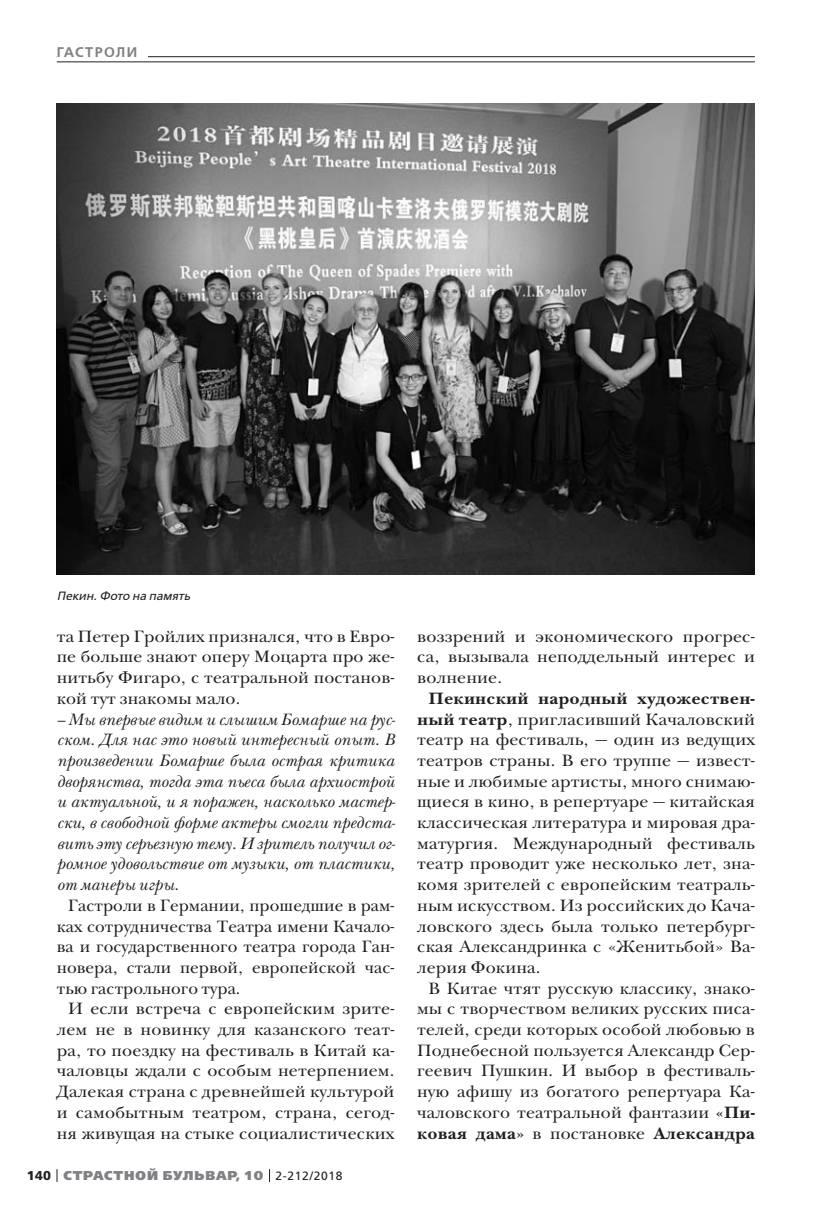
<style>
.page{position:relative;width:823px;height:1219px;background:#fff}
.page>*{position:absolute;margin:0;border:0;box-sizing:border-box;transform-origin:0 0}
.t1{font:17px/20.6px "New Baskerville ITC";letter-spacing:.01em;color:#231f20;text-align:justify;scale:1.04 1}
.t2{font:17px/20.6px "New Baskerville ITC";letter-spacing:.01em;color:#231f20;text-align:justify}
.t3{font:italic 17px/20.8px "New Baskerville ITC";letter-spacing:.005em;color:#231f20;text-align:justify}
.t4{font:600 14px "Free Set";letter-spacing:.075em;color:#808285}
.t5{font:800 12.8px "Free Set";letter-spacing:.07em;color:#808285}
.t6{font:italic 12px "Free Set";color:#231f20}
.s1{font-weight:700;color:#231f20}
.s2{font-weight:400;font-size:12px;color:#231f20}
.s3{font-weight:700}
</style>
<div class="page">
<svg style="left:57px;top:1169px;width:1px;height:13px"></svg>
<svg style="left:269px;top:1169px;width:1px;height:13px"></svg>
<hr style="left:57px;top:56px;width:697px;height:1px;background:#231f20">
<div style="left:57px;top:41px;width:90px;height:21px;background:#fff"></div>
<hr style="left:57px;top:62px;width:697px;height:1px;background:#231f20">
<img style="left:57px;top:104px;width:697px;height:470px">
<p class="t4" style="left:57px;top:45px;width:82px">ГАСТРОЛИ</p>
<p class="t6" style="left:57px;top:590px;width:135px">Пекин. Фото на память</p>
<p class="t2" style="left:57px;top:627px;width:339px">та Петер Гройлих признался, что в Евро&shy;пе больше знают оперу Моцарта про же&shy;нитьбу Фигаро, с театральной постанов&shy;кой тут знакомы мало.</p>
<p class="t3" style="left:57px;top:710px;width:340px">— Мы впервые видим и слышим Бомарше на рус&shy;ском. Для нас это новый интересный опыт. В произведении Бомарше была острая критика дворянства, тогда эта пьеса была архиострой и актуальной, и я поражен, насколько мастер&shy;ски, в свободной форме актеры смогли предста&shy;вить эту серьезную тему. И зритель получил ог&shy;ромное удовольствие от музыки, от пластики, от манеры игры.</p>
<p class="t2" style="left:57px;top:897px;width:339px;text-indent:11px">Гастроли в Германии, прошедшие в рам&shy;ках сотрудничества Театра имени Качало&shy;ва и государственного театра города Ган&shy;новера, стали первой, европейской час&shy;тью гастрольного тура.</p>
<p class="t1" style="left:57px;top:1000px;width:326px;text-indent:11px">И если встреча с европейским зрите&shy;лем не в новинку для казанского теат&shy;ра, то поездку на фестиваль в Китай ка&shy;чаловцы ждали с особым нетерпением.<br>Далекая страна с древнейшей культурой и самобытным театром, страна, сегод&shy;ня живущая на стыке социалистических</p>
<p class="t5" style="left:27px;top:1169px;width:317px"><span class="s1">140</span> СТРАСТНОЙ БУЛЬВАР, 10 <span class="s2">2-212/2018</span></p>
<p class="t1" style="left:417px;top:627px;width:326px">воззрений и экономического прогрес&shy;са, вызывала неподдельный интерес и волнение.</p>
<p class="t1" style="left:417px;top:690px;width:326px;text-indent:11px"><span class="s3">Пекинский народный художествен&shy;ный театр</span>, пригласивший Качаловский театр на фестиваль, — один из ведущих театров страны. В его труппе — извест&shy;ные и любимые артисты, много снимаю&shy;щиеся в кино, в репертуаре — китайская классическая литература и мировая дра&shy;матургия. Международный фестиваль театр проводит уже несколько лет, зна&shy;комя зрителей с европейским театраль&shy;ным искусством. Из российских до Кача&shy;ловского здесь была только петербург&shy;ская Александринка с «Женитьбой» Ва&shy;лерия Фокина.</p>
<p class="t2" style="left:417px;top:979px;width:339px;text-indent:11px">В Китае чтят русскую классику, знако&shy;мы с творчеством великих русских писа&shy;телей, среди которых особой любовью в Поднебесной пользуется Александр Сер&shy;геевич Пушкин. И выбор в фестиваль&shy;ную афишу из богатого репертуара Ка&shy;чаловского театральной фантазии <span class="s3">«Пи&shy;ковая дама»</span> в постановке <span class="s3">Александра</span></p>
</div>
